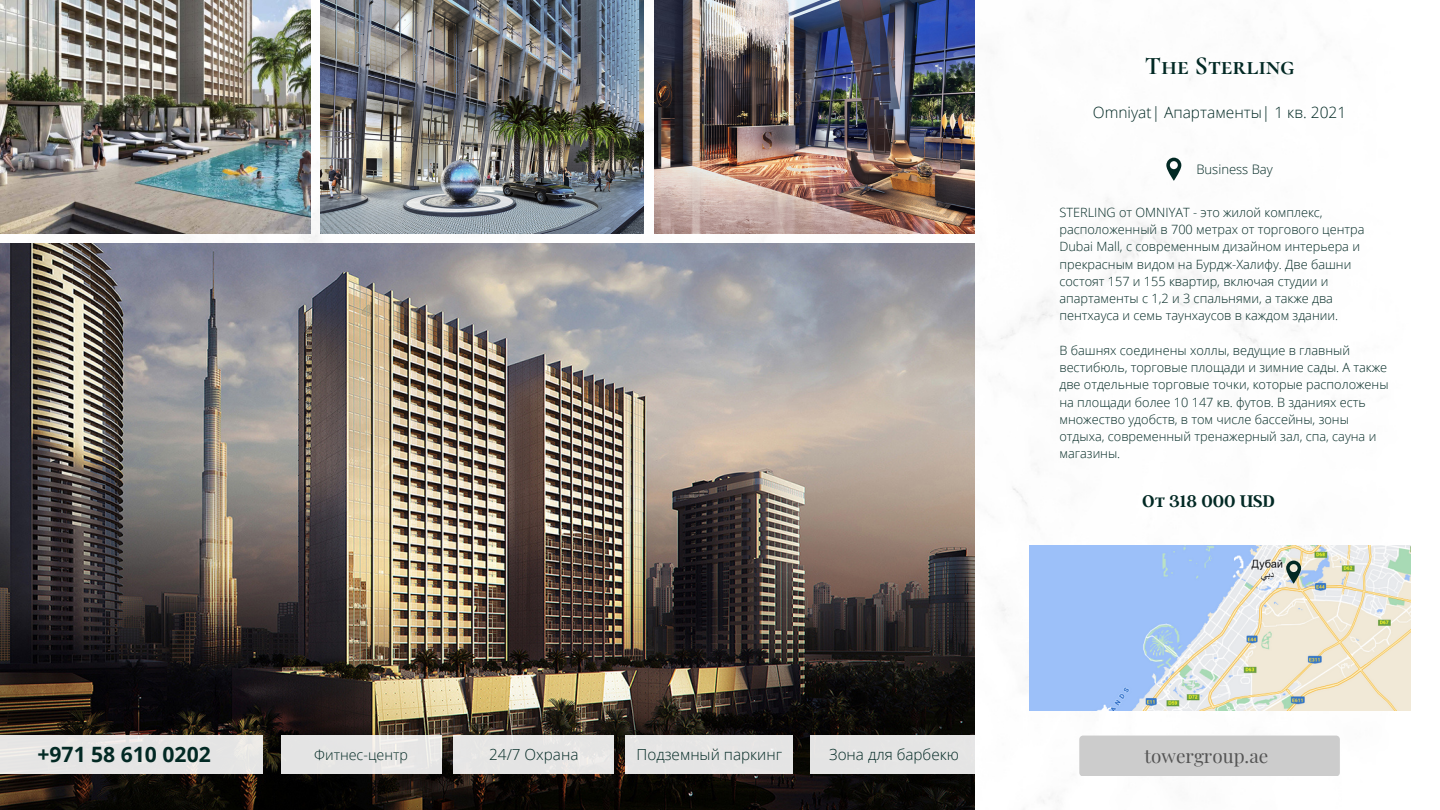
<style>
.page{position:relative;width:1440px;height:810px;background:#fff}
.page>*{position:absolute;margin:0;border:0;box-sizing:border-box;transform-origin:0 0}
.t1{font:700 25.4px "Cormorant SC";color:#022924}
.t2{font:700 21.1px "Open Sans";color:#022924}
.t3{font:18.9px "Playfair Display";color:#545454}
.t4{font:600 18.8px "Argent CF";color:#022924}
.t5{font:300 15.5px "Open Sans";color:#022924}
.t6{font:300 15.3px "Open Sans";color:#022924}
.t7{font:300 14.3px "Open Sans";color:#022924}
.t8{font:300 13.1px "Open Sans";color:#022924}
.t9{font:300 12.8px/17.2px "Open Sans";color:#022924}
</style>
<div class="page">
<img style="left:0;top:0;width:1411px;height:810px">
<img style="left:0;top:244px;width:974px;height:566px">
<img style="left:0;top:0;width:311px;height:233px">
<img style="left:321px;top:0;width:322px;height:234px">
<img style="left:654px;top:0;width:320px;height:233px">
<div style="left:1079px;top:736px;width:261px;height:40px;background:#ccc;border-radius:4px"></div>
<svg style="left:1166px;top:158px;width:15px;height:23px"></svg>
<div style="left:0;top:736px;width:262px;height:38px;background:#e5e5e4"></div>
<div style="left:281px;top:736px;width:160px;height:38px;background:#e5e5e5"></div>
<div style="left:454px;top:736px;width:160px;height:38px;background:#e5e5e5"></div>
<div style="left:626px;top:736px;width:167px;height:38px;background:#e5e4e4"></div>
<div style="left:810px;top:736px;width:168px;height:38px;background:#e4e4e4"></div>
<img style="left:1029px;top:546px;width:381px;height:165px">
<svg style="left:1286px;top:561px;width:15px;height:23px"></svg>
<h2 class="t2" style="left:37px;top:740px;width:175px">+971 58 610 0202</h2>
<p class="t7" style="left:314px;top:744px;width:95px">Фитнес-центр</p>
<p class="t6" style="left:489px;top:744px;width:91px">24/7 Охрана</p>
<p class="t6" style="left:637px;top:744px;width:147px">Подземный паркинг</p>
<p class="t6" style="left:829px;top:744px;width:131px">Зона для барбекю</p>
<h1 class="t1" style="left:1145px;top:50px;width:151px">The Sterling</h1>
<p class="t5" style="left:1093px;top:101px;width:255px">Omniyat| Апартаменты| 1 кв. 2021</p>
<p class="t8" style="left:1196px;top:160px;width:78px">Business Bay</p>
<p class="t9" style="left:1059px;top:203px;width:307px">STERLING от OMNIYAT - это жилой комплекс, расположенный в 700 метрах от торгового центра Dubai Mall, с современным дизайном интерьера и прекрасным видом на Бурдж-Халифу. Две башни состоят 157 и 155 квартир, включая студии и апартаменты с 1,2 и 3 спальнями, а также два пентхауса и семь таунхаусов в каждом здании.</p>
<p class="t9" style="left:1059px;top:341px;width:331px">В башнях соединены холлы, ведущие в главный вестибюль, торговые площади и зимние сады. А также две отдельные торговые точки, которые расположены на площади более 10 147 кв. футов. В зданиях есть множество удобств, в том числе бассейны, зоны отдыха, современный тренажерный зал, спа, сауна и магазины.</p>
<h3 class="t4" style="left:1142px;top:489px;width:134px">От 318 000 USD</h3>
<h3 class="t3" style="left:1145px;top:743px;width:125px">towergroup.ae</h3>
</div>
